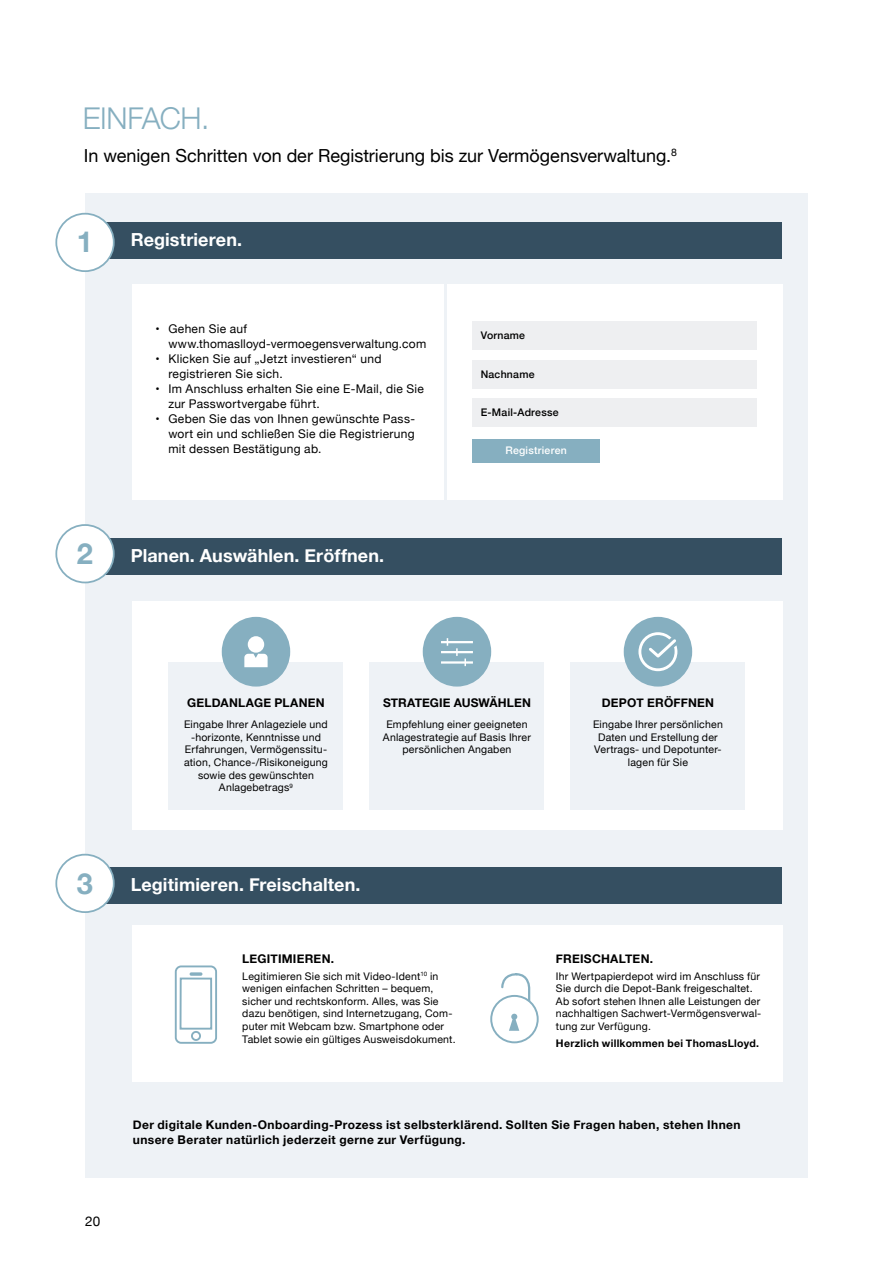
<style>
.page{position:relative;width:893px;height:1263px;background:#fff}
.page>*{position:absolute;margin:0;border:0;box-sizing:border-box;transform-origin:0 0}
.t1{font:300 30px "Helvetica Neue";letter-spacing:-.015em;color:#86afc0}
.t2{font:700 28.95px "Helvetica Neue";color:#86afc0}
.t3{font:700 18px "Helvetica Neue";letter-spacing:.005em;color:#fff}
.t4{font:18px "Helvetica Neue";color:#000}
.t5{font:13.5px "Helvetica Neue";color:#000}
.t6{font:12px/15px "Helvetica Neue";letter-spacing:.025em;color:#000}
.t7{font:700 12px/15px "Helvetica Neue";letter-spacing:.03em;color:#000}
.t8{font:700 12px "Helvetica Neue";letter-spacing:.005em;color:#000}
.t9{font:10.5px/12.6px "Helvetica Neue";letter-spacing:.02em;color:#000;text-align:center}
.t10{font:700 10.5px "Helvetica Neue";letter-spacing:.025em;color:#000}
.t11{font:500 10.5px "Helvetica Neue";letter-spacing:.02em;color:#000}
.t12{font:500 10.5px "Helvetica Neue";letter-spacing:.025em;color:#fff}
</style>
<div class="page">
<div style="left:85px;top:193px;width:723px;height:985px;background:#eef2f6"></div>
<div style="left:447px;top:284px;width:335px;height:216px;background:#fff"></div>
<div style="left:132px;top:284px;width:312px;height:216px;background:#fff"></div>
<div style="left:472px;top:321px;width:284px;height:29px;background:#eeeff1"></div>
<div style="left:472px;top:360px;width:284px;height:29px;background:#eeeff1"></div>
<div style="left:472px;top:398px;width:284px;height:29px;background:#eeeff1"></div>
<div style="left:472px;top:439px;width:128px;height:24px;background:#86afc0"></div>
<div style="left:132px;top:925px;width:650px;height:156px;background:#fff"></div>
<div style="left:132px;top:601px;width:650px;height:228px;background:#fff"></div>
<div style="left:169px;top:662px;width:174px;height:148px;background:#eef2f6"></div>
<div style="left:222px;top:617px;width:68px;height:69px;background:#86afc0;border-radius:50%"></div>
<div style="left:248px;top:636px;width:16px;height:17px;background:#fff;border-radius:50%"></div>
<svg style="left:244px;top:654px;width:24px;height:13px"></svg>
<div style="left:370px;top:662px;width:174px;height:148px;background:#eef2f6"></div>
<div style="left:570px;top:662px;width:175px;height:148px;background:#eef2f6"></div>
<div style="left:423px;top:617px;width:68px;height:69px;background:#86afc0;border-radius:50%"></div>
<hr style="left:441px;top:641px;width:32px;height:2px;background:#fff">
<hr style="left:441px;top:651px;width:32px;height:2px;background:#fff">
<svg style="left:456px;top:648px;width:2px;height:8px"></svg>
<hr style="left:441px;top:661px;width:32px;height:3px;background:#fff">
<svg style="left:464px;top:658px;width:2px;height:8px"></svg>
<div style="left:78px;top:222px;width:704px;height:37px;background:#354f61"></div>
<div style="left:56px;top:214px;width:58px;height:57px;background:#fff;border-radius:50%"></div>
<div style="left:55px;top:213px;width:60px;height:59px;border:2px solid #86afc0;border-radius:50%"></div>
<div style="left:78px;top:867px;width:704px;height:36px;background:#354f61"></div>
<div style="left:78px;top:538px;width:704px;height:36px;background:#354f61"></div>
<div style="left:56px;top:525px;width:58px;height:57px;background:#fff;border-radius:50%"></div>
<div style="left:55px;top:524px;width:60px;height:59px;border:2px solid #86afc0;border-radius:50%"></div>
<div style="left:56px;top:855px;width:58px;height:57px;background:#fff;border-radius:50%"></div>
<div style="left:55px;top:854px;width:60px;height:59px;border:2px solid #86afc0;border-radius:50%"></div>
<svg style="left:174px;top:965px;width:43px;height:79px"></svg>
<div style="left:490px;top:995px;width:49px;height:48px;border:2px solid #86afc0;border-radius:50%"></div>
<svg style="left:500px;top:973px;width:31px;height:30px"></svg>
<svg style="left:509px;top:1014px;width:10px;height:17px"></svg>
<div style="left:624px;top:617px;width:68px;height:69px;background:#86afc0;border-radius:50%"></div>
<svg style="left:638px;top:632px;width:40px;height:39px"></svg>
<h1 class="t1" style="left:83px;top:94px;width:128px">EINFACH.</h1>
<h3 class="t4" style="left:84px;top:142px;width:595px">In wenigen Schritten von der Registrierung bis zur Vermögensverwaltung.<sup>8</sup></h3>
<h2 class="t2" style="left:77px;top:219px;width:18px">1</h2>
<h3 class="t3" style="left:131px;top:226px;width:113px">Registrieren.</h3>
<p class="t6" style="left:168px;top:322px;width:259px;text-indent:-13px">• Gehen Sie auf www.thomaslloyd-vermoegensverwaltung.com</p>
<p class="t6" style="left:168px;top:352px;width:215px;text-indent:-13px">• Klicken Sie auf „Jetzt investieren“ und registrieren Sie sich.</p>
<p class="t6" style="left:168px;top:382px;width:257px;text-indent:-13px">• Im Anschluss erhalten Sie eine E-Mail, die Sie zur Passwortvergabe führt.</p>
<p class="t6" style="left:168px;top:412px;width:248px;text-align:justify;text-indent:-13px">• Geben Sie das von Ihnen gewünschte Pass&shy;wort ein und schließen Sie die Registrierung mit dessen Bestätigung ab.</p>
<h2 class="t2" style="left:77px;top:531px;width:18px">2</h2>
<h3 class="t3" style="left:131px;top:541px;width:255px">Planen. Auswählen. Eröffnen.</h3>
<p class="t11" style="left:481px;top:327px;width:46px">Vorname</p>
<p class="t11" style="left:481px;top:366px;width:55px">Nachname</p>
<p class="t11" style="left:481px;top:404px;width:79px">E-Mail-Adresse</p>
<p class="t12" style="left:505px;top:442px;width:63px">Registrieren</p>
<h2 class="t2" style="left:77px;top:861px;width:18px">3</h2>
<p class="t7" style="left:187px;top:696px;width:139px">GELDANLAGE PLANEN</p>
<p class="t9" style="left:184px;top:719px;width:145px">Eingabe Ihrer Anlageziele und -horizonte, Kenntnisse und<br>Erfahrungen, Vermögenssitu&shy;ation, Chance-/Risikoneigung sowie des gewünschten<br>Anlagebetrags<sup>9</sup></p>
<p class="t8" style="left:383px;top:693px;width:149px">STRATEGIE AUSWÄHLEN</p>
<p class="t9" style="left:383px;top:719px;width:150px">Empfehlung einer geeigneten<br>Anlagestrategie auf Basis Ihrer persönlichen Angaben</p>
<h3 class="t3" style="left:131px;top:870px;width:231px">Legitimieren. Freischalten.</h3>
<p class="t7" style="left:602px;top:696px;width:114px">DEPOT ERÖFFNEN</p>
<p class="t9" style="left:593px;top:719px;width:131px">Eingabe Ihrer persönlichen<br>Daten und Erstellung der<br>Vertrags- und Depotunter&shy;lagen für Sie</p>
<p class="t7" style="left:242px;top:951px;width:93px">LEGITIMIEREN.</p>
<p class="t9" style="left:242px;top:970px;width:215px;text-align:left">Legitimieren Sie sich mit Video-Ident<sup>10</sup> in wenigen einfachen Schritten – bequem, sicher und rechtskonform. Alles, was Sie dazu benötigen, sind Internetzugang, Com&shy;puter mit Webcam bzw. Smartphone oder Tablet sowie ein gültiges Ausweisdokument.</p>
<p class="t7" style="left:556px;top:951px;width:99px">FREISCHALTEN.</p>
<p class="t9" style="left:556px;top:970px;width:207px;text-align:left">Ihr Wertpapierdepot wird im Anschluss für Sie durch die Depot-Bank freigeschaltet.<br>Ab sofort stehen Ihnen alle Leistungen der nachhaltigen Sachwert-Vermögensverwal&shy;tung zur Verfügung.</p>
<p class="t10" style="left:556px;top:1035px;width:204px">Herzlich willkommen bei ThomasLloyd.</p>
<p class="t5" style="left:85px;top:1212px;width:17px">20</p>
<p class="t7" style="left:133px;top:1117px;width:609px">Der digitale Kunden-Onboarding-Prozess ist selbsterklärend. Sollten Sie Fragen haben, stehen Ihnen unsere Berater natürlich jederzeit gerne zur Verfügung.</p>
</div>
